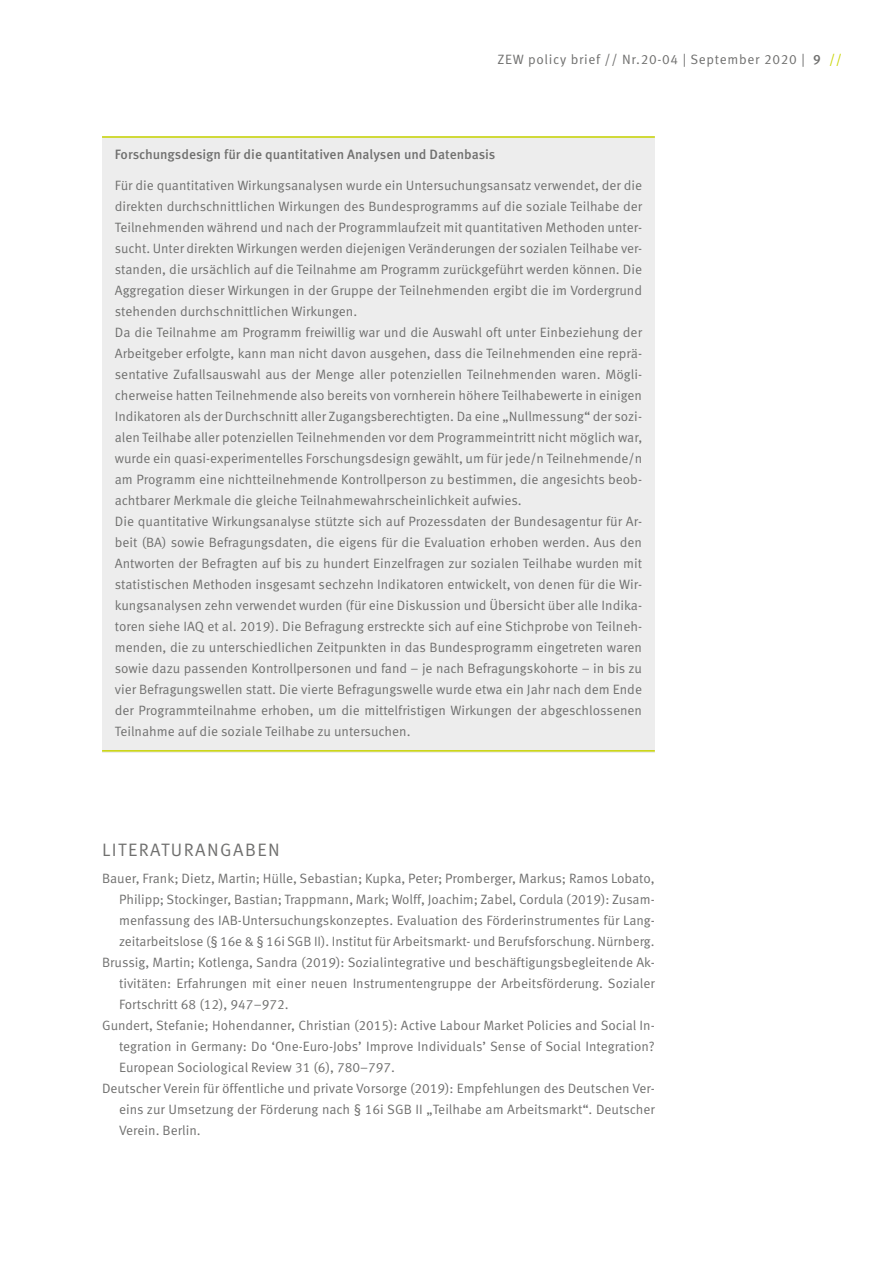
<style>
.page{position:relative;width:893px;height:1263px;background:#fff}
.page>*{position:absolute;margin:0;border:0;box-sizing:border-box;transform-origin:0 0}
.t1{font:18px "Meta Pro";letter-spacing:.08em;color:#70706f}
.t2{font:13.5px/21px "Meta Pro";color:#70706f}
.t3{font:500 13.5px "Meta Pro";color:#70706f}
.t4{font:13.5px "Meta Pro";letter-spacing:.05em;color:#70706f}
.s1{font-weight:500}
.s2{color:#c8d400}
</style>
<div class="page">
<div style="left:102px;top:136px;width:553px;height:617px;background:#ededed"></div>
<hr style="left:102px;top:136px;width:553px;height:2px;background:#c8d400">
<hr style="left:102px;top:750px;width:553px;height:2px;background:#c8d400">
<p class="t4" style="left:497px;top:51px;width:346px">ZEW policy brief // Nr.20-04 | September 2020 | <span class="s1">9</span> <span class="s2">//</span></p>
<p class="t3" style="left:115px;top:146px;width:382px">Forschungsdesign für die quantitativen Analysen und Datenbasis</p>
<p class="t2" style="left:115px;top:175px;width:529px">Für die quantitativen Wirkungsanalysen wurde ein Untersuchungsansatz verwendet, der die direkten durchschnittlichen Wirkungen des Bundesprogramms auf die soziale Teilhabe der Teilnehmenden während und nach der Programmlaufzeit mit quantitativen Methoden unter&shy;sucht. Unter direkten Wirkungen werden diejenigen Veränderungen der sozialen Teilhabe ver&shy;standen, die ursächlich auf die Teilnahme am Programm zurückgeführt werden können. Die Aggregation dieser Wirkungen in der Gruppe der Teilnehmenden ergibt die im Vordergrund stehenden durchschnittlichen Wirkungen.<br>Da die Teilnahme am Programm freiwillig war und die Auswahl oft unter Einbeziehung der Arbeitgeber erfolgte, kann man nicht davon ausgehen, dass die Teilnehmenden eine reprä&shy;sentative Zufallsauswahl aus der Menge aller potenziellen Teilnehmenden waren. Mögli&shy;cherweise hatten Teilnehmende also bereits von vornherein höhere Teilhabewerte in einigen Indikatoren als der Durchschnitt aller Zugangsberechtigten. Da eine „Nullmessung“ der sozi&shy;alen Teilhabe aller potenziellen Teilnehmenden vor dem Programmeintritt nicht möglich war, wurde ein quasi-experimentelles Forschungsdesign gewählt, um für jede/n Teilnehmende/n am Programm eine nichtteilnehmende Kontrollperson zu bestimmen, die angesichts beob&shy;achtbarer Merkmale die gleiche Teilnahmewahrscheinlichkeit aufwies.<br>Die quantitative Wirkungsanalyse stützte sich auf Prozessdaten der Bundesagentur für Ar&shy;beit (BA) sowie Befragungsdaten, die eigens für die Evaluation erhoben werden. Aus den Antworten der Befragten auf bis zu hundert Einzelfragen zur sozialen Teilhabe wurden mit statistischen Methoden insgesamt sechzehn Indikatoren entwickelt, von denen für die Wir&shy;kungsanalysen zehn verwendet wurden (für eine Diskussion und Übersicht über alle Indika&shy;toren siehe IAQ et al. 2019). Die Befragung erstreckte sich auf eine Stichprobe von Teilneh&shy;menden, die zu unterschiedlichen Zeitpunkten in das Bundesprogramm eingetreten waren sowie dazu passenden Kontrollpersonen und fand – je nach Befragungskohorte – in bis zu vier Befragungswellen statt. Die vierte Befragungswelle wurde etwa ein Jahr nach dem Ende der Programmteilnahme erhoben, um die mittelfristigen Wirkungen der abgeschlossenen Teilnahme auf die soziale Teilhabe zu untersuchen.</p>
<h1 class="t1" style="left:102px;top:838px;width:179px">LITERATURANGABEN</h1>
<p class="t2" style="left:102px;top:868px;width:554px">Bauer, Frank; Dietz, Martin; Hülle, Sebastian; Kupka, Peter; Promberger, Markus; Ramos Lobato,</p>
<p class="t2" style="left:119px;top:889px;width:537px">Philipp; Stockinger, Bastian; Trappmann, Mark; Wolff, Joachim; Zabel, Cordula (2019): Zusam-</p>
<p class="t2" style="left:119px;top:910px;width:537px">menfassung des IAB-Untersuchungskonzeptes. Evaluation des Förderinstrumentes für Lang-</p>
<p class="t2" style="left:119px;top:931px;width:537px">zeitarbeitslose (§ 16e &amp; § 16i SGB II). Institut für Arbeitsmarkt- und Berufsforschung. Nürnberg.</p>
<p class="t2" style="left:102px;top:952px;width:554px">Brussig, Martin; Kotlenga, Sandra (2019): Sozialintegrative und beschäftigungsbegleitende Ak-</p>
<p class="t2" style="left:119px;top:973px;width:537px">tivitäten: Erfahrungen mit einer neuen Instrumentengruppe der Arbeitsförderung. Sozialer</p>
<p class="t2" style="left:119px;top:994px;width:171px">Fortschritt 68 (12), 947–972.</p>
<p class="t2" style="left:102px;top:1015px;width:554px">Gundert, Stefanie; Hohendanner, Christian (2015): Active Labour Market Policies and Social In-</p>
<p class="t2" style="left:119px;top:1036px;width:537px">tegration in Germany: Do ‘One-Euro-Jobs’ Improve Individuals’ Sense of Social Integration?</p>
<p class="t2" style="left:119px;top:1057px;width:278px">European Sociological Review 31 (6), 780–797.</p>
<p class="t2" style="left:102px;top:1078px;width:554px">Deutscher Verein für öffentliche und private Vorsorge (2019): Empfehlungen des Deutschen Ver-</p>
<p class="t2" style="left:119px;top:1099px;width:537px">eins zur Umsetzung der Förderung nach § 16i SGB II „Teilhabe am Arbeitsmarkt“. Deutscher</p>
<p class="t2" style="left:119px;top:1120px;width:83px">Verein. Berlin.</p>
</div>
